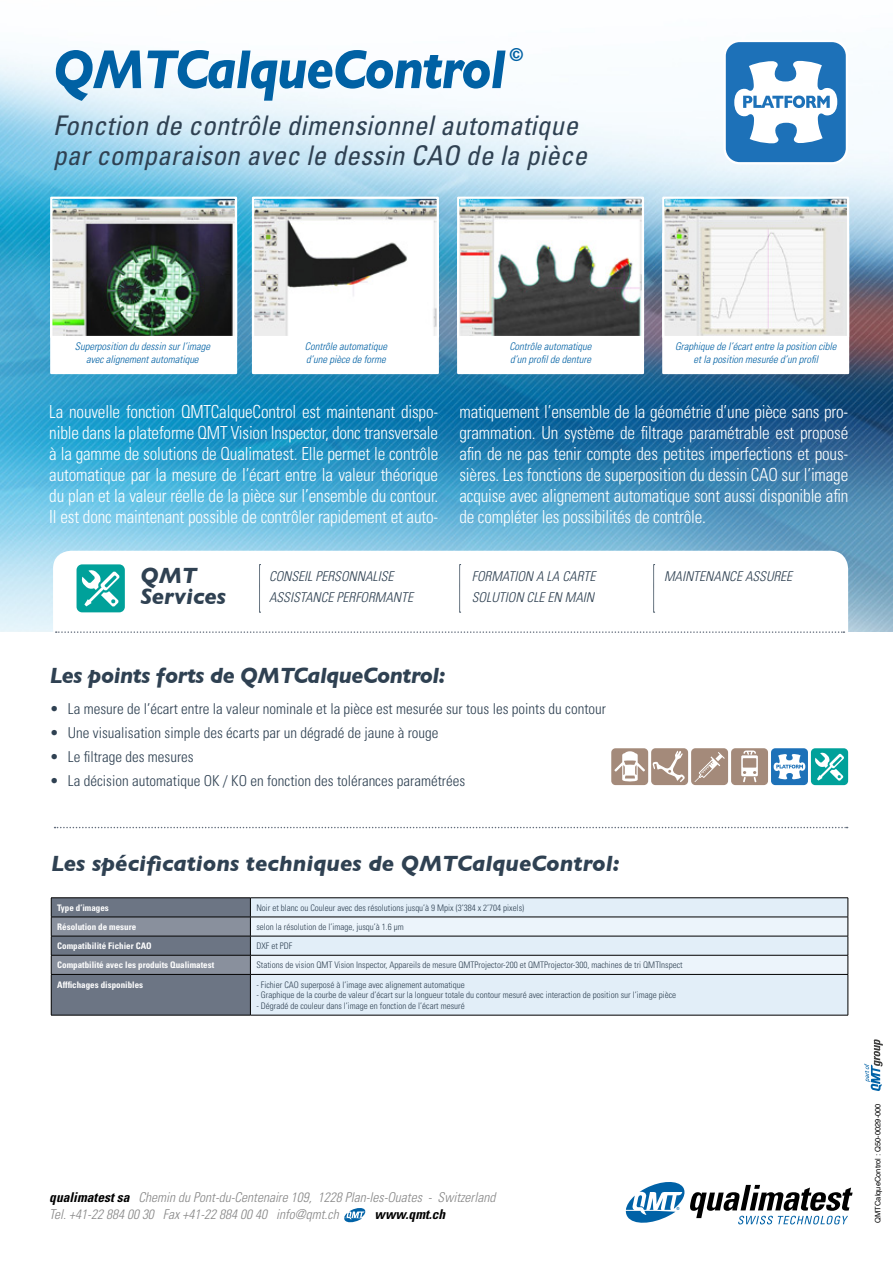
<style>
.page{position:relative;width:893px;height:1263px;background:#fff}
.page>*{position:absolute;margin:0;border:0;box-sizing:border-box;transform-origin:0 0}
.t1{font:italic 700 55.5px "Gill Sans";letter-spacing:-.03em;color:#0061a4;scale:.91 1}
.t2{font:italic condensed 27px/30px "Univers";letter-spacing:.01em;color:#2f4152}
.t3{font:italic 700 22.5px/21px "Gill Sans";color:#2f4152}
.t4{font:italic 700 22.5px "Gill Sans";letter-spacing:-.02em;color:#2f4152}
.t5{font:300 condensed 18px/21px "Univers";letter-spacing:-.01em;color:#fff;text-align:justify;scale:.95 1}
.t6{font:700 17.55px "Gill Sans";color:#0061a4}
.t7{font:300 condensed 15px "Univers";color:#2f4152}
.t8{font:italic 300 condensed 13.5px/16.5px "Univers";color:#878787}
.t9{font:italic 300 condensed 13.5px/21px "Univers";color:#2f4152}
.t10{font:italic 700 condensed 13.5px "Univers";color:#000}
.t11{font:italic 300 condensed 10.5px/12.6px "Univers";color:#0061a4;text-align:center}
.t12{font:300 condensed 9px "Univers";color:#2f4152}
.t13{font:700 condensed 9px "Univers";color:#fff}
.t14{font:7.5px "Helvetica";color:#000}
.s1{font-weight:700;color:#000}
</style>
<div class="page">
<img style="left:0;top:57px;width:893px;height:574px">
<div style="left:53px;top:551px;width:795px;height:96px;background:#fff;border-radius:18px"></div>
<hr style="left:51px;top:897px;width:199px;height:1px;background:#000">
<hr style="left:250px;top:897px;width:598px;height:1px;background:#000">
<svg style="left:51px;top:898px;width:798px;height:117px;background:#c2ccd6"></svg>
<hr style="left:51px;top:974px;width:199px;height:1px;background:#000">
<hr style="left:51px;top:975px;width:1px;height:40px;background:#000">
<hr style="left:250px;top:974px;width:598px;height:1px;background:#000">
<hr style="left:250px;top:975px;width:1px;height:40px;background:#000">
<hr style="left:848px;top:975px;width:1px;height:40px;background:#000">
<hr style="left:51px;top:1015px;width:199px;height:1px;background:#000">
<hr style="left:250px;top:1015px;width:598px;height:1px;background:#000">
<div style="left:50px;top:233px;width:187px;height:141px;background:#fff"></div>
<div style="left:252px;top:233px;width:187px;height:141px;background:#fff"></div>
<div style="left:457px;top:233px;width:187px;height:141px;background:#fff"></div>
<div style="left:662px;top:233px;width:187px;height:141px;background:#fff"></div>
<img style="left:53px;top:200px;width:181px;height:135px">
<div style="left:50px;top:197px;width:187px;height:141px;border:2px solid #fff"></div>
<img style="left:255px;top:200px;width:181px;height:135px">
<div style="left:252px;top:197px;width:187px;height:141px;border:2px solid #fff"></div>
<img style="left:665px;top:200px;width:181px;height:135px">
<div style="left:662px;top:197px;width:187px;height:141px;border:2px solid #fff"></div>
<img style="left:460px;top:200px;width:181px;height:135px">
<div style="left:457px;top:197px;width:187px;height:141px;border:2px solid #fff"></div>
<svg style="left:344px;top:1208px;width:22px;height:15px"></svg>
<svg style="left:626px;top:1182px;width:227px;height:42px"></svg>
<svg style="left:864px;top:1039px;width:19px;height:52px"></svg>
<svg style="left:77px;top:564px;width:48px;height:48px"></svg>
<svg style="left:56px;top:631px;width:788px;height:2px"></svg>
<svg style="left:55px;top:827px;width:793px;height:1px"></svg>
<svg style="left:259px;top:564px;width:2px;height:49px"></svg>
<svg style="left:459px;top:564px;width:2px;height:49px"></svg>
<svg style="left:653px;top:564px;width:2px;height:49px"></svg>
<div style="left:611px;top:748px;width:37px;height:37px;background:#a48a7a;border-radius:4px"></div>
<svg style="left:614px;top:751px;width:31px;height:30px"></svg>
<svg style="left:771px;top:748px;width:77px;height:37px"></svg>
<svg style="left:651px;top:748px;width:37px;height:37px"></svg>
<div style="left:691px;top:748px;width:37px;height:37px;background:#a48a7a;border-radius:4px"></div>
<svg style="left:694px;top:752px;width:31px;height:30px"></svg>
<div style="left:731px;top:748px;width:37px;height:37px;background:#a48a7a;border-radius:4px"></div>
<svg style="left:741px;top:750px;width:17px;height:32px"></svg>
<div style="left:723px;top:40px;width:125px;height:124px;border:5px solid #fff;border-radius:14px"></div>
<svg style="left:726px;top:42px;width:120px;height:120px"></svg>
<h1 class="t1" style="left:53px;top:37px;width:499px">QMTCalqueControl</h1>
<p class="t6" style="left:509px;top:40px;width:16px">©</p>
<h2 class="t2" style="left:53px;top:110px;width:536px">Fonction de contrôle dimensionnel automatique par comparaison avec le dessin CAO de la pièce</h2>
<p class="t11" style="left:75px;top:340px;width:137px">Superposition du dessin sur l’image avec alignement automatique</p>
<p class="t11" style="left:305px;top:340px;width:84px;text-align:left">Contrôle automatique d’une pièce de forme</p>
<p class="t11" style="left:509px;top:340px;width:84px;text-align:left">Contrôle automatique d’un profil de denture</p>
<p class="t11" style="left:675px;top:340px;width:163px">Graphique de l’écart entre la position cible et la position mesurée d’un profil</p>
<p class="t5" style="left:49px;top:401px;width:411px">La nouvelle fonction QMTCalqueControl est maintenant dispo&shy;nible dans la plateforme QMT Vision Inspector, donc transversale à la gamme de solutions de Qualimatest. Elle permet le contrôle automatique par la mesure de l’écart entre la valeur théorique du plan et la valeur réelle de la pièce sur l’ensemble du contour.<br>Il est donc maintenant possible de contrôler rapidement et auto-</p>
<p class="t5" style="left:459px;top:401px;width:411px">matiquement l’ensemble de la géométrie d’une pièce sans pro&shy;grammation. Un système de filtrage paramétrable est proposé afin de ne pas tenir compte des petites imperfections et pous&shy;sières. Les fonctions de superposition du dessin CAO sur l’image acquise avec alignement automatique sont aussi disponible afin de compléter les possibilités de contrôle.</p>
<p class="t3" style="left:140px;top:565px;width:87px">QMT<br>Services</p>
<p class="t9" style="left:472px;top:566px;width:125px">FORMATION A LA CARTE<br>SOLUTION CLE EN MAIN</p>
<p class="t9" style="left:664px;top:566px;width:130px">MAINTENANCE ASSUREE</p>
<p class="t9" style="left:269px;top:566px;width:146px">CONSEIL PERSONNALISE<br>ASSISTANCE PERFORMANTE</p>
<p class="t4" style="left:50px;top:662px;width:397px">Les points forts de QMTCalqueControl:</p>
<p class="t7" style="left:50px;top:700px;width:558px">• La mesure de l’écart entre la valeur nominale et la pièce est mesurée sur tous les points du contour</p>
<p class="t7" style="left:50px;top:724px;width:390px">• Une visualisation simple des écarts par un dégradé de jaune à rouge</p>
<p class="t7" style="left:50px;top:748px;width:145px">• Le filtrage des mesures</p>
<p class="t7" style="left:50px;top:772px;width:417px">• La décision automatique OK / KO en fonction des tolérances paramétrées</p>
<p class="t3" style="left:51px;top:852px;width:570px">Les spécifications techniques de QMTCalqueControl:</p>
<p class="t13" style="left:57px;top:902px;width:53px">Type d’images</p>
<p class="t12" style="left:256px;top:902px;width:269px">Noir et blanc ou Couleur avec des résolutions jusqu’à 9 Mpix (3’384 x 2’704 pixels)</p>
<p class="t13" style="left:57px;top:921px;width:80px">Résolution de mesure</p>
<p class="t12" style="left:256px;top:921px;width:149px">selon la résolution de l’image, jusqu’à 1.6 µm</p>
<p class="t13" style="left:57px;top:940px;width:96px">Compatibilité Fichier CAO</p>
<p class="t12" style="left:256px;top:941px;width:38px">DXF et PDF</p>
<p class="t13" style="left:57px;top:960px;width:158px">Compatbilité avec les produits Qualimatest</p>
<p class="t12" style="left:256px;top:960px;width:428px">Stations de vision QMT Vision Inspector, Appareils de mesure QMTProjector-200 et QMTProjector-300, machines de tri QMTInspect</p>
<p class="t13" style="left:57px;top:979px;width:87px">Afffichages disponibles</p>
<p class="t12" style="left:256px;top:979px;width:210px">- Fichier CAO superposé à l’image avec alignement automatique</p>
<p class="t12" style="left:256px;top:990px;width:421px">- Graphique de la courbe de valeur d’écart sur la longueur totale du contour mesuré avec interaction de position sur l’image pièce</p>
<p class="t12" style="left:256px;top:1000px;width:210px">- Dégradé de couleur dans l’image en fonction de l’écart mesuré</p>
<p class="t8" style="left:49px;top:1189px;width:448px"><span class="s1">qualimatest sa</span> Chemin du Pont-du-Centenaire 109, 1228 Plan-les-Ouates - Switzerland<br>Tel. +41-22 884 00 30 Fax +41-22 884 00 40 info@qmt.ch</p>
<p class="t10" style="left:375px;top:1205px;width:72px">www.qmt.ch</p>
<p class="t14" style="left:872px;top:1222px;width:121px;rotate:-90deg">QMTCalqueControl : Q50-0029-000</p>
</div>
